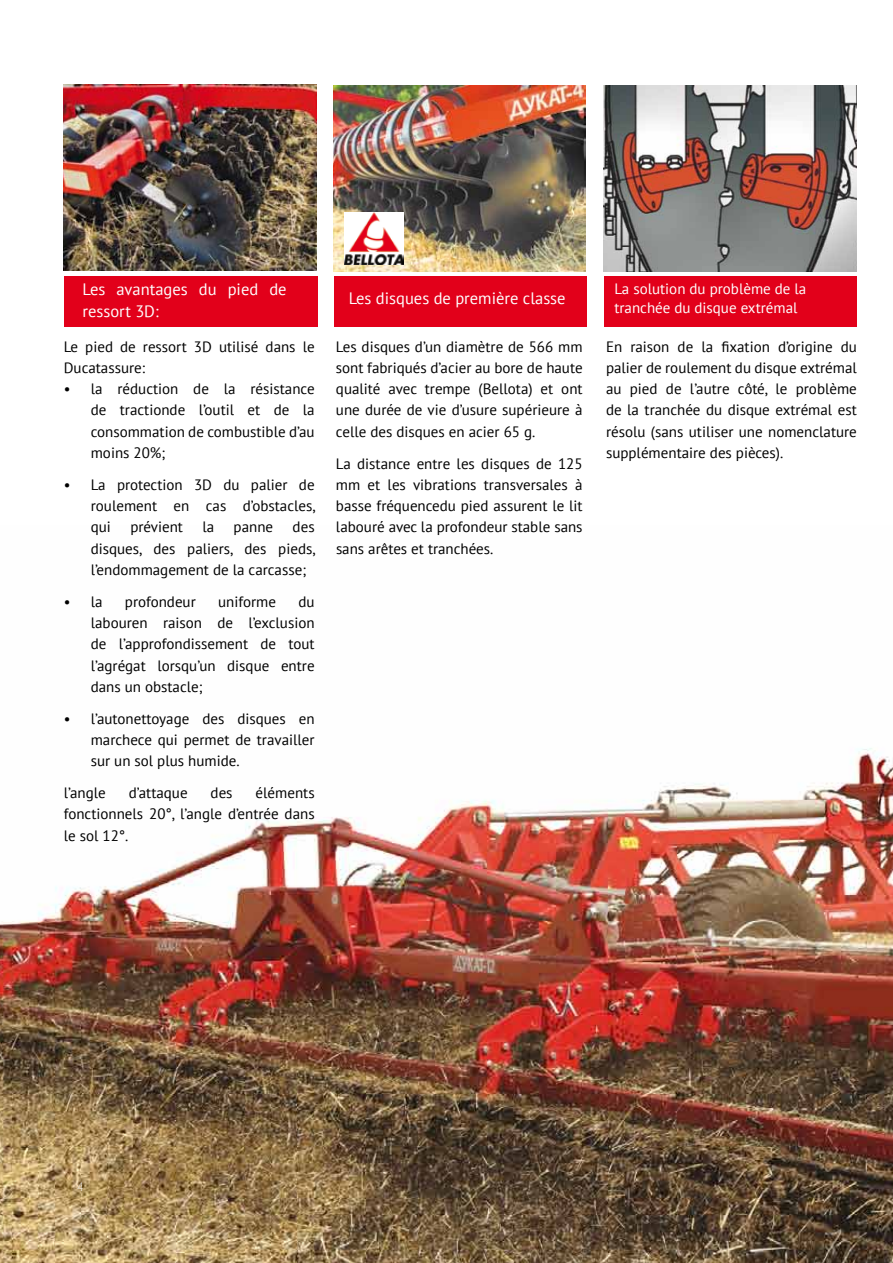
<style>
.page{position:relative;width:893px;height:1263px;background:#fff}
.page>*{position:absolute;margin:0;border:0;box-sizing:border-box;transform-origin:0 0}
.t1{font:16.5px/22.5px "PT Sans";color:#fff}
.t2{font:15px/21.3px "PT Sans";color:#000;text-align:justify}
.t3{font:15px/19.5px "PT Sans";color:#fff}
.t4{font:100 condensed 12px "Helvetica Neue LT Std";color:#fff}
</style>
<div class="page">
<img style="left:0;top:748px;width:893px;height:515px">
<div style="left:64px;top:276px;width:253px;height:51px;background:#e2001a"></div>
<div style="left:334px;top:276px;width:252px;height:51px;background:#e2001a"></div>
<div style="left:604px;top:276px;width:252px;height:51px;background:#e2001a"></div>
<img style="left:64px;top:85px;width:252px;height:186px">
<img style="left:334px;top:85px;width:251px;height:186px">
<img style="left:604px;top:85px;width:252px;height:186px">
<img style="left:344px;top:213px;width:60px;height:51px">
<p class="t1" style="left:82px;top:277px;width:206px">Les avantages du pied de ressort 3D:</p>
<p class="t1" style="left:349px;top:287px;width:218px">Les disques de première classe</p>
<p class="t3" style="left:614px;top:278px;width:193px">La solution du problème de la tranchée du disque extrémal</p>
<p class="t2" style="left:64px;top:335px;width:252px">Le pied de ressort 3D utilisé dans le<br>Ducatassure:</p>
<p class="t2" style="left:91px;top:378px;width:225px;text-indent:-27px">• la réduction de la résistance de tractionde l’outil et de la consommation de combustible d’au moins 20%;</p>
<p class="t2" style="left:91px;top:474px;width:227px;text-indent:-27px">• La protection 3D du palier de roulement en cas d’obstacles, qui</p>
<p class="t2" style="left:606px;top:335px;width:252px">En raison de la fixation d’origine du palier de roulement du disque extrémal au pied de l’autre côté, le problème de la tranchée du disque extrémal est résolu (sans utiliser une nomenclature supplémentaire des pièces).</p>
<p class="t2" style="left:336px;top:335px;width:248px">Les disques d’un diamètre de 566 mm sont fabriqués d’acier au bore de haute qualité avec trempe (Bellota) et ont une durée de vie d’usure supérieure à celle des disques en acier 65 g.</p>
<p class="t2" style="left:336px;top:452px;width:248px">La distance entre les disques de 125 mm et les vibrations transversales à basse fréquencedu pied assurent le lit labouré avec la profondeur stable sans sans arêtes et tranchées.</p>
<p class="t2" style="left:130px;top:516px;width:54px">prévient</p>
<p class="t2" style="left:202px;top:516px;width:13px">la</p>
<p class="t2" style="left:234px;top:516px;width:41px">panne</p>
<p class="t2" style="left:91px;top:516px;width:227px;text-indent:202px">des disques, des paliers, des pieds, l’endommagement de la carcasse;</p>
<p class="t2" style="left:64px;top:590px;width:40px">• la</p>
<p class="t2" style="left:125px;top:590px;width:72px">profondeur</p>
<p class="t2" style="left:218px;top:590px;width:59px">uniforme</p>
<p class="t2" style="left:91px;top:590px;width:225px;text-indent:208px">du labouren raison de l’exclusion de l’approfondissement de tout l’agrégat lorsqu’un disque entre dans un obstacle;</p>
<p class="t2" style="left:91px;top:707px;width:225px;text-indent:-27px">• l’autonettoyage des disques en marchece qui permet de travailler sur un sol plus humide.</p>
<p class="t2" style="left:64px;top:782px;width:44px">l’angle</p>
<p class="t2" style="left:129px;top:782px;width:60px">d’attaque</p>
<p class="t2" style="left:211px;top:782px;width:24px">des</p>
<p class="t2" style="left:64px;top:782px;width:252px;text-indent:192px">éléments fonctionnels 20°, l’angle d’entrée dans le sol 12°.</p>
<p class="t4" style="left:78px;top:1180px;width:7px">4</p>
</div>
